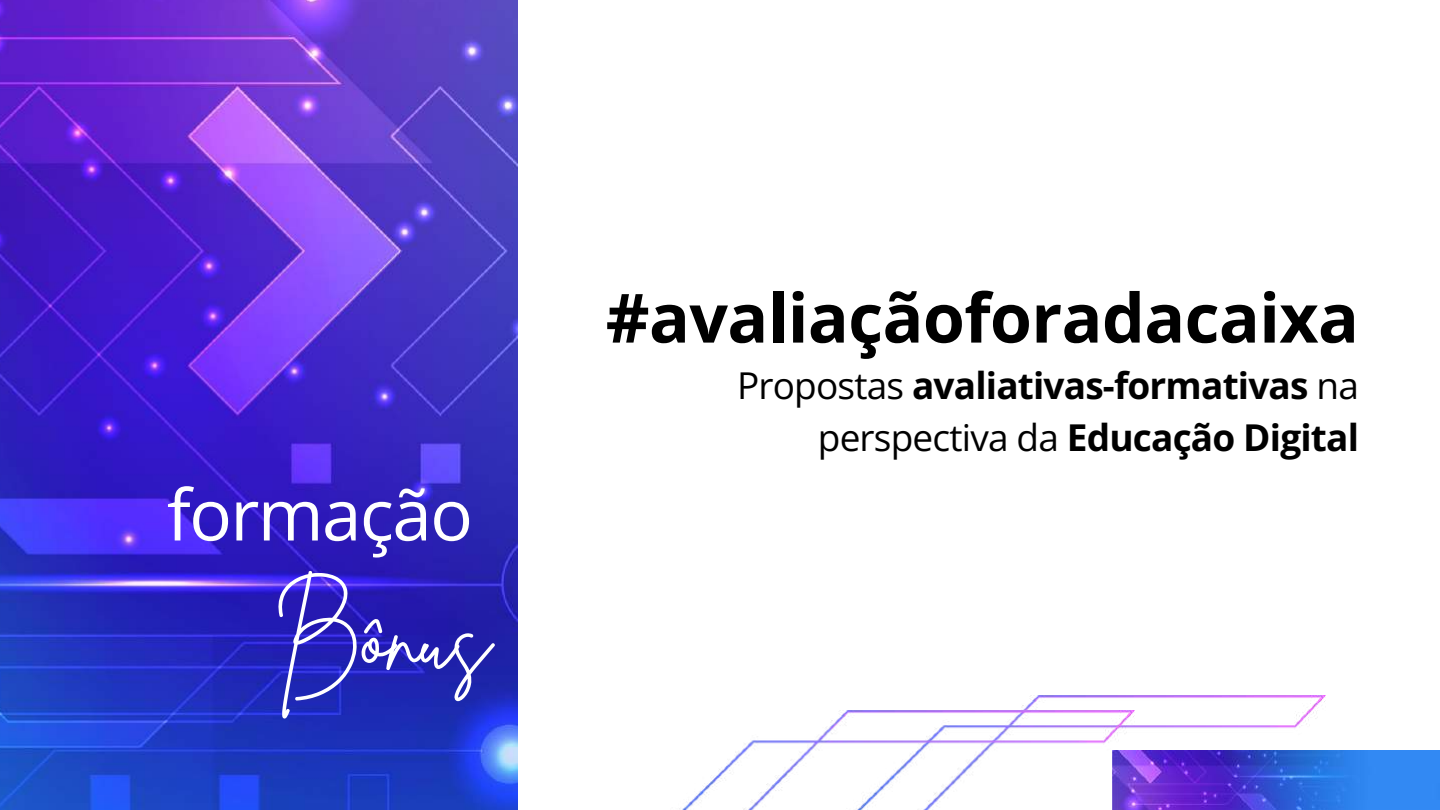
<style>
.page{position:relative;width:1440px;height:810px;background:#fff}
.page>*{position:absolute;margin:0;border:0;box-sizing:border-box;transform-origin:0 0}
.t1{font:93px "Brittany Signature";letter-spacing:-.02em;color:#fff}
.t2{font:71px "Open Sans";letter-spacing:-.02em;color:#fff}
.t3{font:700 68px "Open Sans";letter-spacing:-.01em;color:#000}
.t4{font:700 37px/51.8px "Open Sans";letter-spacing:-.02em;color:#000;text-align:right}
.s1{font-weight:400}
</style>
<div class="page">
<img style="left:1325px;top:751px;width:115px;height:59px">
<img style="left:846px;top:695px;width:479px;height:115px">
<img style="left:679px;top:711px;width:455px;height:99px">
<img style="left:0;top:0;width:518px;height:810px">
<h2 class="t2" style="left:167px;top:465px;width:307px">formação</h2>
<h1 class="t1" style="left:274px;top:577px;width:218px">Bônus</h1>
<h3 class="t3" style="left:606px;top:270px;width:755px">#avaliaçãoforadacaixa</h3>
<p class="t4" style="left:737px;top:359px;width:623px"><span class="s1">Propostas</span> avaliativas-formativas <span class="s1">na perspectiva da</span> Educação Digital</p>
</div>
